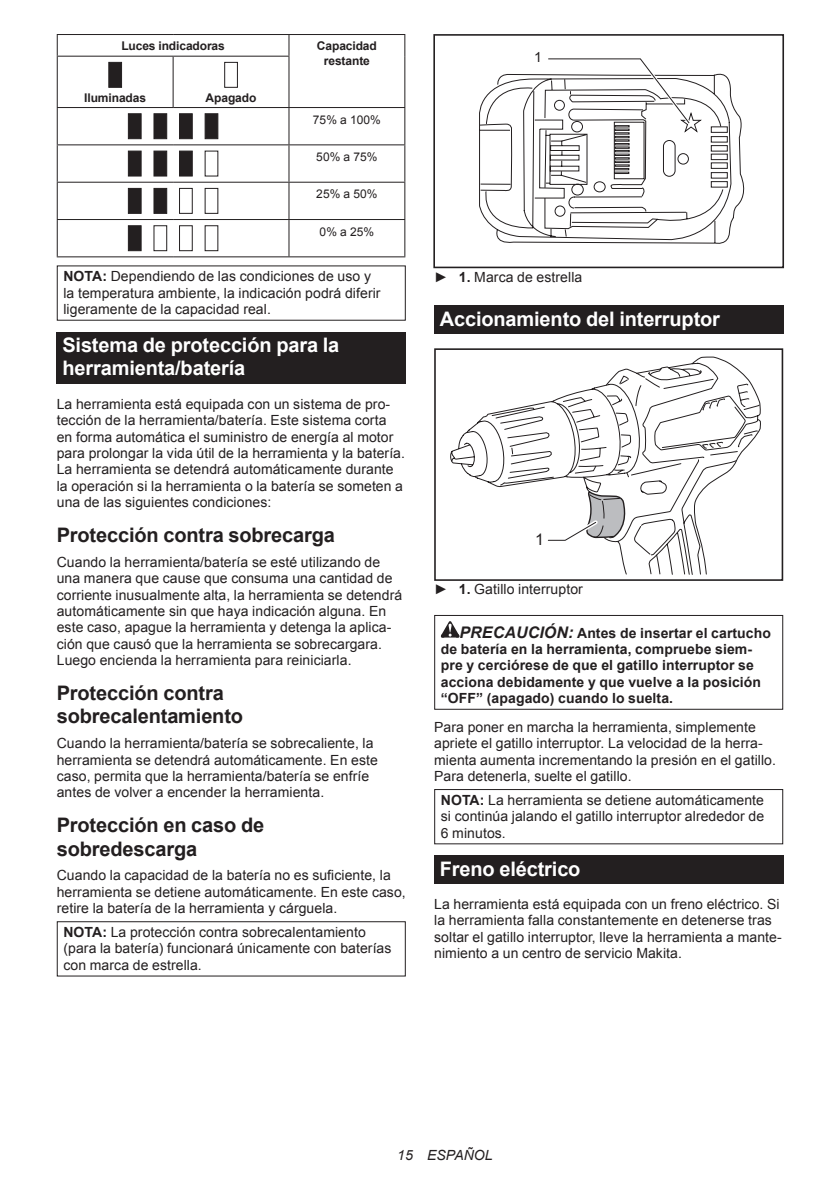
<style>
.page{position:relative;width:840px;height:1191px;background:#fff}
.page>*{position:absolute;margin:0;border:0;box-sizing:border-box;transform-origin:0 0}
.t1{font:700 20px/23.4px "Arial";letter-spacing:-.01em;color:#231f20}
.t2{font:700 20px/23.4px "Arial";letter-spacing:-.01em;color:#fff}
.t3{font:16px "Arial";color:#231f20}
.t4{font:14px/16.4px "Arial";letter-spacing:.005em;color:#231f20}
.t5{font:700 14px/16.4px "Arial";letter-spacing:.005em;color:#231f20}
.t6{font:italic 14px "Arial";letter-spacing:.005em;color:#231f20}
.t7{font:700 12px/14px "Arial";letter-spacing:-.01em;color:#231f20;text-align:center}
.t8{font:12px "Arial";letter-spacing:.005em;color:#231f20}
.s1{font-weight:700}
.s2{font-style:italic;font-size:16px}
</style>
<div class="page">
<hr style="left:57px;top:34px;width:116px;height:1px;background:#231f20">
<svg style="left:57px;top:35px;width:1px;height:21px"></svg>
<hr style="left:173px;top:34px;width:116px;height:1px;background:#231f20">
<hr style="left:289px;top:34px;width:116px;height:1px;background:#231f20">
<svg style="left:288px;top:35px;width:1px;height:21px"></svg>
<svg style="left:404px;top:35px;width:1px;height:21px"></svg>
<hr style="left:57px;top:56px;width:116px;height:1px;background:#231f20">
<hr style="left:57px;top:57px;width:1px;height:50px;background:#231f20">
<hr style="left:173px;top:56px;width:116px;height:1px;background:#231f20">
<hr style="left:172px;top:57px;width:1px;height:50px;background:#231f20">
<hr style="left:288px;top:57px;width:1px;height:50px;background:#231f20">
<hr style="left:404px;top:56px;width:1px;height:51px;background:#231f20">
<hr style="left:57px;top:107px;width:116px;height:1px;background:#231f20">
<hr style="left:57px;top:108px;width:1px;height:36px;background:#231f20">
<hr style="left:173px;top:107px;width:116px;height:1px;background:#231f20">
<hr style="left:289px;top:107px;width:116px;height:1px;background:#231f20">
<hr style="left:288px;top:108px;width:1px;height:36px;background:#231f20">
<hr style="left:404px;top:108px;width:1px;height:36px;background:#231f20">
<hr style="left:57px;top:144px;width:116px;height:1px;background:#231f20">
<hr style="left:57px;top:145px;width:1px;height:37px;background:#231f20">
<hr style="left:173px;top:144px;width:116px;height:1px;background:#231f20">
<hr style="left:289px;top:144px;width:116px;height:1px;background:#231f20">
<hr style="left:288px;top:145px;width:1px;height:37px;background:#231f20">
<hr style="left:404px;top:145px;width:1px;height:37px;background:#231f20">
<hr style="left:57px;top:182px;width:116px;height:1px;background:#231f20">
<hr style="left:57px;top:183px;width:1px;height:36px;background:#231f20">
<hr style="left:173px;top:182px;width:116px;height:1px;background:#231f20">
<hr style="left:289px;top:182px;width:116px;height:1px;background:#231f20">
<hr style="left:288px;top:183px;width:1px;height:36px;background:#231f20">
<hr style="left:404px;top:183px;width:1px;height:36px;background:#231f20">
<hr style="left:57px;top:219px;width:116px;height:1px;background:#231f20">
<hr style="left:57px;top:220px;width:1px;height:36px;background:#231f20">
<hr style="left:173px;top:219px;width:116px;height:1px;background:#231f20">
<hr style="left:289px;top:219px;width:116px;height:1px;background:#231f20">
<hr style="left:288px;top:220px;width:1px;height:36px;background:#231f20">
<hr style="left:404px;top:220px;width:1px;height:36px;background:#231f20">
<hr style="left:57px;top:256px;width:116px;height:1px;background:#231f20">
<hr style="left:173px;top:256px;width:116px;height:1px;background:#231f20">
<hr style="left:289px;top:256px;width:116px;height:1px;background:#231f20">
<svg style="left:108px;top:62px;width:14px;height:26px"></svg>
<svg style="left:224px;top:62px;width:14px;height:26px"></svg>
<svg style="left:128px;top:113px;width:14px;height:26px"></svg>
<svg style="left:153px;top:113px;width:15px;height:26px"></svg>
<svg style="left:179px;top:113px;width:14px;height:26px"></svg>
<svg style="left:204px;top:113px;width:14px;height:26px"></svg>
<svg style="left:128px;top:151px;width:14px;height:25px"></svg>
<svg style="left:153px;top:151px;width:15px;height:25px"></svg>
<svg style="left:179px;top:151px;width:39px;height:25px"></svg>
<svg style="left:128px;top:188px;width:14px;height:26px"></svg>
<svg style="left:153px;top:188px;width:65px;height:26px"></svg>
<svg style="left:128px;top:225px;width:90px;height:26px"></svg>
<div style="left:57px;top:332px;width:348px;height:52px;background:#231f20"></div>
<div style="left:57px;top:921px;width:348px;height:55px;border:1px solid #231f20"></div>
<svg style="left:479px;top:73px;width:266px;height:171px"></svg>
<div style="left:710px;top:126px;width:17px;height:7px;border:1px solid #231f20"></div>
<div style="left:710px;top:136px;width:17px;height:7px;border:1px solid #231f20"></div>
<div style="left:710px;top:145px;width:17px;height:7px;border:1px solid #231f20"></div>
<div style="left:710px;top:154px;width:17px;height:6px;border:1px solid #231f20"></div>
<div style="left:710px;top:162px;width:17px;height:7px;border:1px solid #231f20"></div>
<div style="left:710px;top:172px;width:17px;height:7px;border:1px solid #231f20"></div>
<div style="left:710px;top:181px;width:17px;height:7px;border:1px solid #231f20"></div>
<svg style="left:545px;top:58px;width:157px;height:116px"></svg>
<div style="left:433px;top:34px;width:350px;height:234px;border:2px solid #231f20"></div>
<div style="left:434px;top:305px;width:348px;height:29px;background:#231f20"></div>
<svg style="left:608px;top:356px;width:152px;height:76px"></svg>
<svg style="left:450px;top:382px;width:309px;height:193px"></svg>
<div style="left:434px;top:552px;width:73px;height:29px;background:#fff"></div>
<div style="left:434px;top:348px;width:348px;height:233px;border:2px solid #231f20"></div>
<svg style="left:544px;top:488px;width:84px;height:56px"></svg>
<svg style="left:440px;top:621px;width:19px;height:16px"></svg>
<div style="left:434px;top:615px;width:348px;height:95px;border:1px solid #231f20"></div>
<div style="left:434px;top:789px;width:348px;height:55px;border:1px solid #231f20"></div>
<div style="left:434px;top:855px;width:348px;height:29px;background:#231f20"></div>
<p class="t7" style="left:121px;top:40px;width:105px">Luces indicadoras</p>
<p class="t7" style="left:317px;top:40px;width:61px">Capacidad restante</p>
<p class="t7" style="left:84px;top:91px;width:63px">Iluminadas</p>
<p class="t7" style="left:205px;top:91px;width:52px">Apagado</p>
<p class="t8" style="left:313px;top:111px;width:70px">75% a 100%</p>
<p class="t8" style="left:316px;top:149px;width:63px">50% a 75%</p>
<p class="t8" style="left:316px;top:186px;width:63px">25% a 50%</p>
<p class="t8" style="left:319px;top:223px;width:56px">0% a 25%</p>
<p class="t4" style="left:63px;top:268px;width:318px"><span class="s1">NOTA:</span> Dependiendo de las condiciones de uso y la temperatura ambiente, la indicación podrá diferir ligeramente de la capacidad real.</p>
<h1 class="t2" style="left:62px;top:334px;width:278px">Sistema de protección para la herramienta/batería</h1>
<p class="t4" style="left:57px;top:396px;width:349px">La herramienta está equipada con un sistema de pro&shy;tección de la herramienta/batería. Este sistema corta en forma automática el suministro de energía al motor para prolongar la vida útil de la herramienta y la batería.<br>La herramienta se detendrá automáticamente durante la operación si la herramienta o la batería se someten a una de las siguientes condiciones:</p>
<h1 class="t1" style="left:57px;top:524px;width:279px">Protección contra sobrecarga</h1>
<p class="t4" style="left:57px;top:554px;width:347px">Cuando la herramienta/batería se esté utilizando de una manera que cause que consuma una cantidad de corriente inusualmente alta, la herramienta se detendrá automáticamente sin que haya indicación alguna. En este caso, apague la herramienta y detenga la aplica&shy;ción que causó que la herramienta se sobrecargara.<br>Luego encienda la herramienta para reiniciarla.</p>
<h1 class="t1" style="left:57px;top:682px;width:188px">Protección contra sobrecalentamiento</h1>
<p class="t4" style="left:57px;top:735px;width:322px">Cuando la herramienta/batería se sobrecaliente, la herramienta se detendrá automáticamente. En este caso, permita que la herramienta/batería se enfríe antes de volver a encender la herramienta.</p>
<h1 class="t1" style="left:57px;top:814px;width:209px">Protección en caso de sobredescarga</h1>
<p class="t4" style="left:57px;top:867px;width:350px">Cuando la capacidad de la batería no es suficiente, la herramienta se detiene automáticamente. En este caso, retire la batería de la herramienta y cárguela.</p>
<p class="t4" style="left:63px;top:924px;width:329px"><span class="s1">NOTA:</span> La protección contra sobrecalentamiento (para la batería) funcionará únicamente con baterías con marca de estrella.</p>
<p class="t4" style="left:534px;top:49px;width:9px">1</p>
<p class="t4" style="left:434px;top:269px;width:149px">► <span class="s1">1.</span> Marca de estrella</p>
<h1 class="t2" style="left:439px;top:307px;width:281px">Accionamiento del interruptor</h1>
<p class="t3" style="left:535px;top:529px;width:10px">1</p>
<p class="t4" style="left:434px;top:581px;width:150px">► <span class="s1">1.</span> Gatillo interruptor</p>
<p class="t5" style="left:440px;top:625px;width:331px;text-indent:19px"><span class="s2">PRECAUCIÓN:</span> Antes de insertar el cartucho de batería en la herramienta, compruebe siem&shy;pre y cerciórese de que el gatillo interruptor se acciona debidamente y que vuelve a la posición “OFF” (apagado) cuando lo suelta.</p>
<p class="t4" style="left:434px;top:719px;width:343px">Para poner en marcha la herramienta, simplemente apriete el gatillo interruptor. La velocidad de la herra&shy;mienta aumenta incrementando la presión en el gatillo.<br>Para detenerla, suelte el gatillo.</p>
<p class="t4" style="left:440px;top:792px;width:324px;text-align:justify"><span class="s1">NOTA:</span> La herramienta se detiene automáticamente si continúa jalando el gatillo interruptor alrededor de 6 minutos.</p>
<h1 class="t2" style="left:439px;top:857px;width:142px">Freno eléctrico</h1>
<p class="t4" style="left:434px;top:896px;width:349px">La herramienta está equipada con un freno eléctrico. Si la herramienta falla constantemente en detenerse tras soltar el gatillo interruptor, lleve la herramienta a mante&shy;nimiento a un centro de servicio Makita.</p>
<p class="t6" style="left:397px;top:1146px;width:97px">15 ESPAÑOL</p>
</div>
